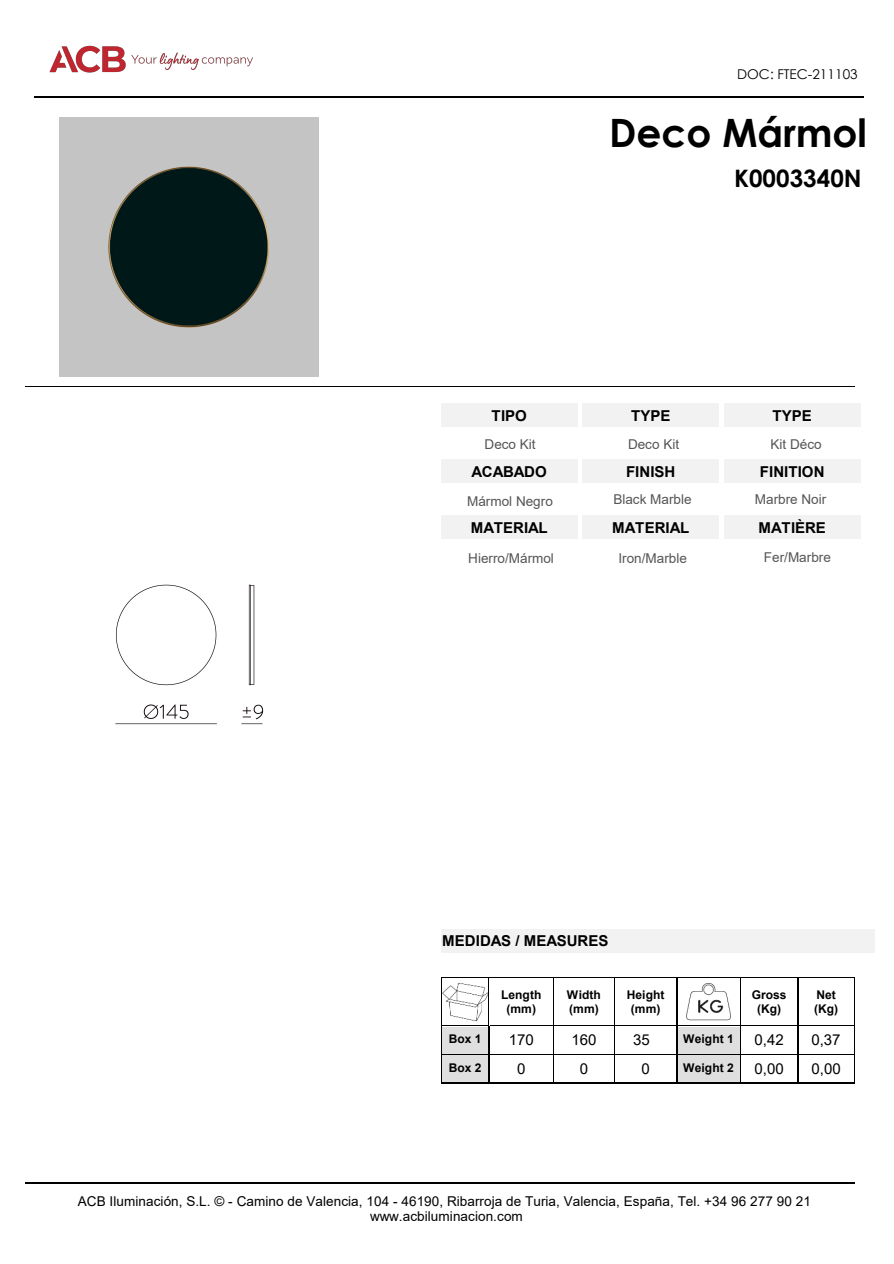
<style>
.page{position:relative;width:894px;height:1264px;background:#fff}
.page>*{position:absolute;margin:0;border:0;box-sizing:border-box;transform-origin:0 0}
.t1{font:700 39px "Century Gothic";color:#000}
.t2{font:700 24px "Century Gothic";letter-spacing:.005em;color:#000}
.t3{font:700 15px "Arial";color:#000}
.t4{font:15px "Arial";letter-spacing:-.005em;color:#000}
.t5{font:13.5px/15.3px "Arial";letter-spacing:.005em;color:#000;text-align:center}
.t6{font:13.5px "Arial";color:#555}
.t7{font:13.5px "Century Gothic";letter-spacing:.005em;color:#000}
.t8{font:700 12px/14.4px "Arial";letter-spacing:.005em;color:#000;text-align:center}
</style>
<div class="page">
<hr style="left:34px;top:97px;width:829px;height:1px;background:#000">
<div style="left:440px;top:928px;width:434px;height:24px;background:#f2f2f2"></div>
<hr style="left:25px;top:386px;width:829px;height:1px;background:#000">
<hr style="left:489px;top:977px;width:1px;height:48px;background:#000">
<hr style="left:488px;top:977px;width:65px;height:1px;background:#000">
<hr style="left:488px;top:1025px;width:65px;height:1px;background:#000">
<hr style="left:553px;top:977px;width:1px;height:48px;background:#000">
<hr style="left:553px;top:977px;width:61px;height:1px;background:#000">
<hr style="left:553px;top:1025px;width:61px;height:1px;background:#000">
<hr style="left:614px;top:977px;width:1px;height:48px;background:#000">
<hr style="left:614px;top:977px;width:62px;height:1px;background:#000">
<hr style="left:614px;top:1025px;width:62px;height:1px;background:#000">
<hr style="left:739px;top:977px;width:58px;height:1px;background:#000">
<hr style="left:739px;top:1025px;width:58px;height:1px;background:#000">
<hr style="left:797px;top:977px;width:1px;height:48px;background:#000">
<hr style="left:797px;top:977px;width:57px;height:1px;background:#000">
<hr style="left:854px;top:977px;width:1px;height:48px;background:#000">
<hr style="left:797px;top:1025px;width:57px;height:1px;background:#000">
<img style="left:686px;top:983px;width:45px;height:38px">
<hr style="left:676px;top:977px;width:1px;height:48px;background:#000">
<hr style="left:676px;top:977px;width:64px;height:1px;background:#000">
<hr style="left:739px;top:977px;width:1px;height:48px;background:#000">
<hr style="left:676px;top:1025px;width:64px;height:1px;background:#000">
<img style="left:442px;top:983px;width:46px;height:39px">
<hr style="left:441px;top:977px;width:1px;height:48px;background:#000">
<hr style="left:441px;top:977px;width:48px;height:1px;background:#000">
<hr style="left:488px;top:977px;width:1px;height:48px;background:#000">
<hr style="left:441px;top:1025px;width:48px;height:1px;background:#000">
<div style="left:441px;top:1026px;width:47px;height:28px;background:#dfdfdf"></div>
<hr style="left:488px;top:1054px;width:65px;height:1px;background:#000">
<hr style="left:553px;top:1054px;width:61px;height:1px;background:#000">
<hr style="left:614px;top:1054px;width:62px;height:1px;background:#000">
<div style="left:676px;top:1026px;width:63px;height:28px;background:#dfdfdf"></div>
<hr style="left:739px;top:1054px;width:58px;height:1px;background:#000">
<hr style="left:797px;top:1054px;width:57px;height:1px;background:#000">
<div style="left:441px;top:1054px;width:47px;height:28px;background:#dfdfdf"></div>
<svg style="left:441px;top:1026px;width:1px;height:56px"></svg>
<hr style="left:441px;top:1082px;width:48px;height:1px;background:#000">
<svg style="left:488px;top:1025px;width:2px;height:57px"></svg>
<hr style="left:488px;top:1082px;width:65px;height:1px;background:#000">
<svg style="left:553px;top:1026px;width:1px;height:56px"></svg>
<hr style="left:553px;top:1082px;width:61px;height:1px;background:#000">
<svg style="left:614px;top:1026px;width:1px;height:56px"></svg>
<hr style="left:614px;top:1082px;width:62px;height:1px;background:#000">
<div style="left:676px;top:1054px;width:63px;height:28px;background:#dfdfdf"></div>
<svg style="left:676px;top:1026px;width:1px;height:56px"></svg>
<hr style="left:676px;top:1082px;width:64px;height:1px;background:#000">
<svg style="left:739px;top:1027px;width:1px;height:55px"></svg>
<hr style="left:739px;top:1082px;width:58px;height:1px;background:#000">
<svg style="left:797px;top:1026px;width:1px;height:56px"></svg>
<svg style="left:854px;top:1025px;width:1px;height:57px"></svg>
<hr style="left:797px;top:1082px;width:57px;height:1px;background:#000">
<hr style="left:25px;top:1182px;width:829px;height:1px;background:#000">
<img style="left:59px;top:117px;width:259px;height:259px">
<img style="left:115px;top:584px;width:149px;height:141px">
<div style="left:582px;top:403px;width:137px;height:24px;background:#f2f2f2"></div>
<div style="left:582px;top:459px;width:137px;height:24px;background:#f2f2f2"></div>
<div style="left:582px;top:515px;width:137px;height:24px;background:#f2f2f2"></div>
<div style="left:723px;top:403px;width:137px;height:24px;background:#f2f2f2"></div>
<div style="left:723px;top:459px;width:137px;height:24px;background:#f2f2f2"></div>
<div style="left:723px;top:515px;width:137px;height:24px;background:#f2f2f2"></div>
<div style="left:440px;top:515px;width:137px;height:24px;background:#f2f2f2"></div>
<div style="left:440px;top:459px;width:137px;height:24px;background:#f2f2f2"></div>
<div style="left:440px;top:403px;width:137px;height:24px;background:#f2f2f2"></div>
<img style="left:49px;top:45px;width:204px;height:28px">
<p class="t7" style="left:736px;top:64px;width:122px">DOC: FTEC-211103</p>
<h1 class="t1" style="left:608px;top:103px;width:259px">Deco Mármol</h1>
<h2 class="t2" style="left:733px;top:160px;width:129px">K0003340N</h2>
<p class="t3" style="left:491px;top:405px;width:37px">TIPO</p>
<p class="t3" style="left:630px;top:405px;width:41px">TYPE</p>
<p class="t3" style="left:772px;top:405px;width:41px">TYPE</p>
<p class="t6" style="left:484px;top:435px;width:53px">Deco Kit</p>
<p class="t6" style="left:627px;top:435px;width:53px">Deco Kit</p>
<p class="t6" style="left:770px;top:435px;width:53px">Kit Déco</p>
<p class="t3" style="left:471px;top:461px;width:77px">ACABADO</p>
<p class="t3" style="left:626px;top:461px;width:51px">FINISH</p>
<p class="t3" style="left:759px;top:461px;width:66px">FINITION</p>
<p class="t6" style="left:467px;top:491px;width:87px">Mármol Negro</p>
<p class="t6" style="left:613px;top:490px;width:80px">Black Marble</p>
<p class="t6" style="left:754px;top:489px;width:73px">Marbre Noir</p>
<p class="t3" style="left:470px;top:517px;width:78px">MATERIAL</p>
<p class="t3" style="left:758px;top:517px;width:69px">MATIÈRE</p>
<p class="t3" style="left:612px;top:517px;width:78px">MATERIAL</p>
<p class="t6" style="left:468px;top:548px;width:87px">Hierro/Mármol</p>
<p class="t6" style="left:618px;top:549px;width:70px">Iron/Marble</p>
<p class="t6" style="left:763px;top:548px;width:68px">Fer/Marbre</p>
<p class="t3" style="left:442px;top:930px;width:168px">MEDIDAS / MEASURES</p>
<p class="t8" style="left:501px;top:987px;width:42px">Length (mm)</p>
<p class="t8" style="left:566px;top:987px;width:35px;text-align:left">Width (mm)</p>
<p class="t8" style="left:626px;top:987px;width:39px">Height (mm)</p>
<p class="t8" style="left:751px;top:987px;width:36px">Gross (Kg)</p>
<p class="t8" style="left:813px;top:987px;width:26px;text-align:left">Net (Kg)</p>
<p class="t8" style="left:448px;top:1031px;width:34px">Box 1</p>
<p class="t4" style="left:508px;top:1029px;width:26px">170</p>
<p class="t4" style="left:571px;top:1029px;width:26px">160</p>
<p class="t4" style="left:633px;top:1029px;width:18px">35</p>
<p class="t8" style="left:682px;top:1031px;width:52px">Weight 1</p>
<p class="t4" style="left:754px;top:1029px;width:31px">0,42</p>
<p class="t4" style="left:811px;top:1029px;width:31px">0,37</p>
<p class="t8" style="left:448px;top:1059px;width:34px">Box 2</p>
<p class="t4" style="left:517px;top:1058px;width:10px">0</p>
<p class="t4" style="left:579px;top:1058px;width:10px">0</p>
<p class="t4" style="left:641px;top:1058px;width:10px">0</p>
<p class="t8" style="left:682px;top:1059px;width:52px">Weight 2</p>
<p class="t4" style="left:754px;top:1058px;width:31px">0,00</p>
<p class="t4" style="left:811px;top:1058px;width:31px">0,00</p>
<p class="t5" style="left:78px;top:1192px;width:734px">ACB Iluminación, S.L. © - Camino de Valencia, 104 - 46190, Ribarroja de Turia, Valencia, España, Tel. +34 96 277 90 21 www.acbiluminacion.com</p>
</div>
